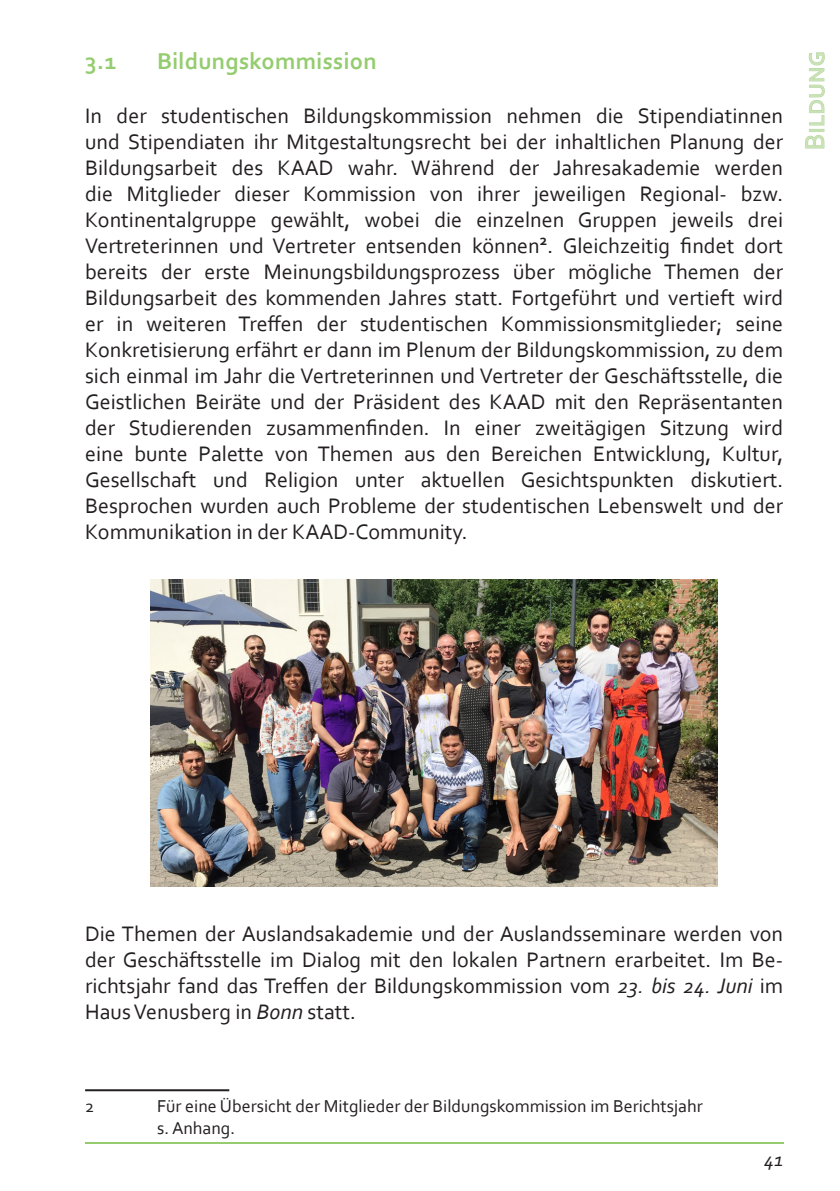
<style>
.page{position:relative;width:840px;height:1191px;background:#fff}
.page>*{position:absolute;margin:0;border:0;box-sizing:border-box;transform-origin:0 0}
.t1{font:28px "Corbel";color:#c9e2b3}
.t2{font:700 24px "Corbel";letter-spacing:.01em;color:#94cc6e}
.t3{font:22px/26px "Corbel";color:#231f20;text-align:justify}
.t4{font:italic 20px "Corbel";color:#231f20}
.t5{font:18px/22px "Corbel";color:#231f20}
.s1{font-style:italic}
</style>
<div class="page">
<hr style="left:85px;top:1141px;width:697px;height:2px;background:#94cc6e">
<svg style="left:805px;top:135px;width:19px;height:14px"></svg>
<div style="left:808px;top:129px;width:15px;height:3px;border:1px solid #b7d5a6"></div>
<svg style="left:808px;top:52px;width:16px;height:74px"></svg>
<hr style="left:85px;top:1089px;width:144px;height:2px;background:#231f20">
<img style="left:150px;top:580px;width:567px;height:306px">
<p class="t2" style="left:85px;top:46px;width:33px">3.1</p>
<p class="t2" style="left:157px;top:46px;width:221px">Bildungskommission</p>
<p class="t3" style="left:85px;top:102px;width:699px">In der studentischen Bildungskommission nehmen die Stipendiatinnen und Stipendiaten ihr Mitgestaltungsrecht bei der inhaltlichen Planung der Bildungsarbeit des KAAD wahr. Während der Jahresakademie werden die Mitglieder dieser Kommission von ihrer jeweiligen Regional- bzw.<br>Kontinentalgruppe gewählt, wobei die einzelnen Gruppen jeweils drei Vertreterinnen und Vertreter entsenden können<sup>2</sup>. Gleichzeitig findet dort bereits der erste Meinungsbildungsprozess über mögliche Themen der Bildungsarbeit des kommenden Jahres statt. Fortgeführt und vertieft wird er in weiteren Treffen der studentischen Kommissionsmitglieder; seine Konkretisierung erfährt er dann im Plenum der Bildungskommission, zu dem sich einmal im Jahr die Vertreterinnen und Vertreter der Geschäftsstelle, die Geistlichen Beiräte und der Präsident des KAAD mit den Repräsentanten der Studierenden zusammenfinden. In einer zweitägigen Sitzung wird eine bunte Palette von Themen aus den Bereichen Entwicklung, Kultur, Gesellschaft und Religion unter aktuellen Gesichtspunkten diskutiert.<br>Besprochen wurden auch Probleme der studentischen Lebenswelt und der Kommunikation in der KAAD-Community.</p>
<p class="t1" style="left:796px;top:150px;width:101px;rotate:-90deg">Bildung</p>
<p class="t3" style="left:85px;top:920px;width:699px">Die Themen der Auslandsakademie und der Auslandsseminare werden von der Geschäftsstelle im Dialog mit den lokalen Partnern erarbeitet. Im Be&shy;richtsjahr fand das Treffen der Bildungskommission vom <span class="s1">23. bis 24. Juni</span> im Haus Venusberg in <span class="s1">Bonn</span> statt.</p>
<p class="t5" style="left:85px;top:1094px;width:11px">2</p>
<p class="t5" style="left:157px;top:1094px;width:546px">Für eine Übersicht der Mitglieder der Bildungskommission im Berichtsjahr s. Anhang.</p>
<p class="t4" style="left:763px;top:1147px;width:21px">41</p>
</div>
